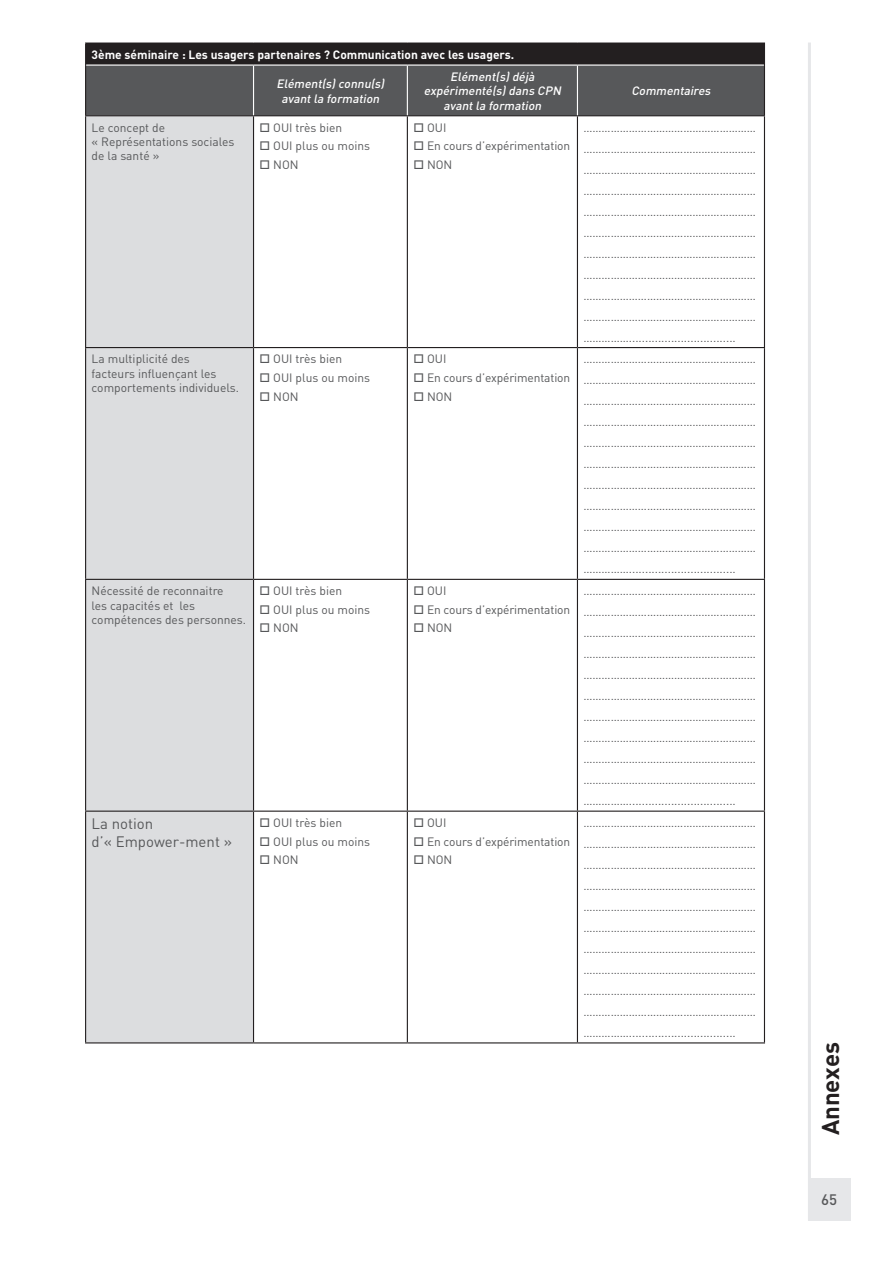
<style>
.page{position:relative;width:893px;height:1263px;background:#fff}
.page>*{position:absolute;margin:0;border:0;box-sizing:border-box;transform-origin:0 0}
.t1{font:700 24px "DIN";color:#231f20}
.Texte_courant{font:15px/18px "DIN";color:#57585a}
.t2{font:500 15px "DIN";color:#57585a}
.Texte_courant-2{font:12px/21px "DIN";color:#57585a;text-align:justify}
.Texte_courant-3{font:italic 500 12px/14.4px "DIN";color:#fff;text-align:center}
.Texte_courant-4{font:700 12px "DIN";color:#fff}
</style>
<div class="page">
<div style="left:808px;top:1178px;width:42px;height:42px;background:#e6e7e9"></div>
<hr style="left:808px;top:43px;width:3px;height:1177px;background:#e6e7e9">
<div style="left:86px;top:116px;width:167px;height:926px;background:#dcdddf"></div>
<hr style="left:85px;top:43px;width:169px;height:1px;background:#231f20">
<hr style="left:254px;top:43px;width:153px;height:1px;background:#231f20">
<hr style="left:407px;top:43px;width:170px;height:1px;background:#231f20">
<hr style="left:577px;top:43px;width:188px;height:1px;background:#231f20">
<svg style="left:85px;top:44px;width:680px;height:71px;background:#474749"></svg>
<hr style="left:85px;top:65px;width:1px;height:50px;background:#231f20">
<hr style="left:764px;top:65px;width:1px;height:50px;background:#231f20">
<hr style="left:85px;top:115px;width:169px;height:1px;background:#231f20">
<hr style="left:85px;top:116px;width:1px;height:231px;background:#231f20">
<hr style="left:85px;top:347px;width:169px;height:1px;background:#231f20">
<hr style="left:85px;top:348px;width:1px;height:231px;background:#231f20">
<hr style="left:254px;top:115px;width:153px;height:1px;background:#231f20">
<hr style="left:253px;top:116px;width:1px;height:231px;background:#231f20">
<hr style="left:407px;top:115px;width:170px;height:1px;background:#231f20">
<hr style="left:407px;top:116px;width:1px;height:231px;background:#231f20">
<hr style="left:577px;top:115px;width:188px;height:1px;background:#231f20">
<hr style="left:577px;top:116px;width:1px;height:231px;background:#231f20">
<hr style="left:764px;top:116px;width:1px;height:231px;background:#231f20">
<hr style="left:254px;top:347px;width:153px;height:1px;background:#231f20">
<hr style="left:253px;top:348px;width:1px;height:231px;background:#231f20">
<hr style="left:407px;top:347px;width:170px;height:1px;background:#231f20">
<hr style="left:407px;top:348px;width:1px;height:231px;background:#231f20">
<hr style="left:577px;top:347px;width:188px;height:1px;background:#231f20">
<hr style="left:577px;top:348px;width:1px;height:231px;background:#231f20">
<hr style="left:764px;top:348px;width:1px;height:231px;background:#231f20">
<hr style="left:85px;top:579px;width:169px;height:1px;background:#231f20">
<hr style="left:85px;top:580px;width:1px;height:230px;background:#231f20">
<hr style="left:254px;top:579px;width:153px;height:1px;background:#231f20">
<hr style="left:253px;top:580px;width:1px;height:230px;background:#231f20">
<hr style="left:407px;top:579px;width:170px;height:1px;background:#231f20">
<hr style="left:407px;top:580px;width:1px;height:230px;background:#231f20">
<hr style="left:577px;top:579px;width:188px;height:1px;background:#231f20">
<hr style="left:577px;top:580px;width:1px;height:230px;background:#231f20">
<hr style="left:764px;top:580px;width:1px;height:230px;background:#231f20">
<hr style="left:85px;top:812px;width:1px;height:230px;background:#231f20">
<hr style="left:254px;top:810px;width:153px;height:2px;background:#231f20">
<hr style="left:253px;top:812px;width:1px;height:230px;background:#231f20">
<hr style="left:407px;top:810px;width:170px;height:2px;background:#231f20">
<hr style="left:407px;top:812px;width:1px;height:230px;background:#231f20">
<hr style="left:577px;top:810px;width:188px;height:2px;background:#231f20">
<hr style="left:577px;top:812px;width:1px;height:230px;background:#231f20">
<hr style="left:764px;top:812px;width:1px;height:230px;background:#231f20">
<hr style="left:85px;top:810px;width:169px;height:2px;background:#231f20">
<hr style="left:85px;top:1042px;width:169px;height:1px;background:#231f20">
<hr style="left:254px;top:1042px;width:153px;height:1px;background:#231f20">
<hr style="left:407px;top:1042px;width:170px;height:1px;background:#231f20">
<hr style="left:577px;top:1042px;width:188px;height:1px;background:#231f20">
<hr style="left:86px;top:64px;width:168px;height:2px;background:#fff">
<hr style="left:254px;top:64px;width:153px;height:2px;background:#fff">
<hr style="left:253px;top:66px;width:1px;height:49px;background:#fff">
<hr style="left:407px;top:64px;width:170px;height:2px;background:#fff">
<hr style="left:407px;top:66px;width:1px;height:49px;background:#fff">
<hr style="left:577px;top:64px;width:187px;height:2px;background:#fff">
<hr style="left:577px;top:66px;width:1px;height:49px;background:#fff">
<p class="Texte_courant-4" style="left:92px;top:47px;width:424px">3ème séminaire : Les usagers partenaires ? Communication avec les usagers.</p>
<p class="Texte_courant-3" style="left:276px;top:76px;width:112px">Elément(s)connu(s) avantla formation</p>
<p class="Texte_courant-3" style="left:424px;top:69px;width:141px">Elément(s)déjà expérimenté(s)dans CPN avantla formation</p>
<p class="Texte_courant-2" style="left:92px;top:120px;width:144px;line-height:14.4px;text-align:left">Le concept de<br>« Représentations sociales de la santé »</p>
<p class="Texte_courant-2" style="left:260px;top:116px;width:84px">□ OUI très bien</p>
<p class="Texte_courant-2" style="left:260px;top:135px;width:112px">□ OUI plus ou moins</p>
<p class="Texte_courant-2" style="left:260px;top:154px;width:41px">□ NON</p>
<p class="Texte_courant-2" style="left:413px;top:116px;width:35px">□ OUI</p>
<p class="Texte_courant-2" style="left:413px;top:135px;width:158px">□ En cours d’expérimentation</p>
<p class="Texte_courant-2" style="left:413px;top:154px;width:41px">□ NON</p>
<p class="Texte_courant-2" style="left:92px;top:352px;width:149px;line-height:14.4px;text-align:left">La multiplicité des<br>facteurs influençant les comportements individuels.</p>
<p class="Texte_courant-2" style="left:260px;top:348px;width:84px">□ OUI très bien</p>
<p class="Texte_courant-2" style="left:260px;top:367px;width:112px">□ OUI plus ou moins</p>
<p class="Texte_courant-2" style="left:260px;top:386px;width:41px">□ NON</p>
<p class="Texte_courant-2" style="left:413px;top:348px;width:35px">□ OUI</p>
<p class="Texte_courant-2" style="left:413px;top:367px;width:158px">□ En cours d’expérimentation</p>
<p class="Texte_courant-2" style="left:413px;top:386px;width:41px">□ NON</p>
<p class="Texte_courant-2" style="left:92px;top:583px;width:156px;line-height:14.4px;text-align:left">Nécessité de reconnaitre<br>les capacités et les compétences des personnes.</p>
<p class="Texte_courant-2" style="left:260px;top:580px;width:84px">□ OUI très bien</p>
<p class="Texte_courant-2" style="left:260px;top:599px;width:112px">□ OUI plus ou moins</p>
<p class="Texte_courant-2" style="left:260px;top:617px;width:41px">□ NON</p>
<p class="Texte_courant-2" style="left:413px;top:580px;width:35px">□ OUI</p>
<p class="Texte_courant-2" style="left:413px;top:599px;width:158px">□ En cours d’expérimentation</p>
<p class="Texte_courant-2" style="left:413px;top:617px;width:41px">□ NON</p>
<p class="Texte_courant" style="left:92px;top:815px;width:142px">La notion<br>d’« Empower-ment »</p>
<p class="Texte_courant-2" style="left:260px;top:812px;width:84px">□ OUI très bien</p>
<p class="Texte_courant-2" style="left:260px;top:830px;width:112px">□ OUI plus ou moins</p>
<p class="Texte_courant-2" style="left:260px;top:849px;width:41px">□ NON</p>
<p class="Texte_courant-2" style="left:413px;top:812px;width:35px">□ OUI</p>
<p class="Texte_courant-2" style="left:413px;top:830px;width:158px">□ En cours d’expérimentation</p>
<p class="Texte_courant-2" style="left:413px;top:849px;width:41px">□ NON</p>
<p class="Texte_courant-3" style="left:631px;top:83px;width:83px">Commentaires</p>
<p class="Texte_courant-2" style="left:583px;top:116px;width:174px">………………………………………………… ………………………………………………… ………………………………………………… ………………………………………………… ………………………………………………… ………………………………………………… ………………………………………………… ………………………………………………… ………………………………………………… ………………………………………………… …………….................................</p>
<p class="Texte_courant-2" style="left:583px;top:348px;width:174px">………………………………………………… ………………………………………………… ………………………………………………… ………………………………………………… ………………………………………………… ………………………………………………… ………………………………………………… ………………………………………………… ………………………………………………… ………………………………………………… …………….................................</p>
<p class="Texte_courant-2" style="left:583px;top:580px;width:174px">………………………………………………… ………………………………………………… ………………………………………………… ………………………………………………… ………………………………………………… ………………………………………………… ………………………………………………… ………………………………………………… ………………………………………………… ………………………………………………… …………….................................</p>
<p class="Texte_courant-2" style="left:583px;top:812px;width:174px">………………………………………………… ………………………………………………… ………………………………………………… ………………………………………………… ………………………………………………… ………………………………………………… ………………………………………………… ………………………………………………… ………………………………………………… ………………………………………………… …………….................................</p>
<h1 class="t1" style="left:815px;top:1135px;width:95px;rotate:-90deg">Annexes</h1>
<p class="t2" style="left:821px;top:1190px;width:17px">65</p>
</div>
